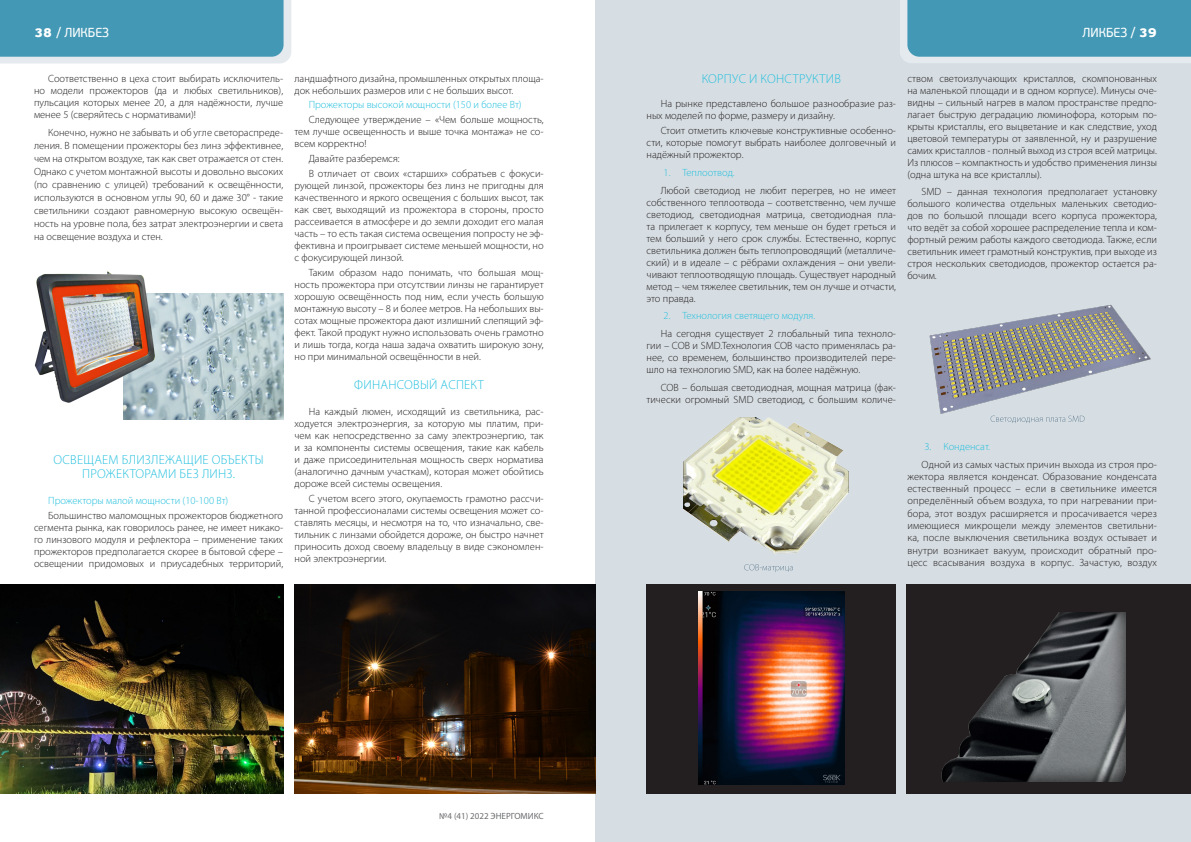
<style>
.page{position:relative;width:1191px;height:842px;background:#fff}
.page>*{position:absolute;margin:0;border:0;box-sizing:border-box;transform-origin:0 0}
.t1{font:300 13px/14px "Myriad Pro";letter-spacing:.02em;color:#22bfde;text-align:center}
.t2{font:13px "PF Beau Sans Pro Bbook";color:#fff;scale:.9 1}
.t3{font:300 10.5px/12px "Myriad Pro";color:#231f20;text-align:justify}
.t4{font:300 10.5px "Myriad Pro";color:#22bfde}
.t5{font:9px "Myriad Pro";color:#6c6d70}
.s1{font-family:"PF Beau Sans Pro";font-weight:900}
</style>
<div class="page">
<svg style="left:0;top:0;width:291px;height:63px;background:#56a2bc"></svg>
<div style="left:595px;top:0;width:596px;height:842px;background:#d7dee3"></div>
<div style="left:646px;top:585px;width:250px;height:209px;background:#231f20"></div>
<div style="left:906px;top:585px;width:285px;height:209px;background:#231f20"></div>
<img style="left:0;top:585px;width:283px;height:209px">
<img style="left:294px;top:585px;width:301px;height:209px">
<img style="left:699px;top:591px;width:145px;height:194px">
<img style="left:683px;top:417px;width:165px;height:137px">
<img style="left:929px;top:304px;width:222px;height:112px">
<div style="left:936px;top:586px;width:190px;height:195px;background:#231f20;opacity:.75"></div>
<img style="left:123px;top:293px;width:160px;height:127px">
<img style="left:34px;top:271px;width:129px;height:141px">
<svg style="left:900px;top:0;width:291px;height:63px;background:#56a2bc"></svg>
<svg style="left:990px;top:416px;width:94px;height:7px"></svg>
<svg style="left:744px;top:564px;width:48px;height:8px"></svg>
<p class="t2" style="left:34px;top:25px;width:85px"><span class="s1">38</span> / ЛИКБЕЗ</p>
<p class="t3" style="left:34px;top:72px;width:251px;text-indent:14px">Соответственно в цеха стоит выбирать исключитель&shy;но модели прожекторов (да и любых светильников), пульсация которых менее 20, а для надёжности, лучше менее 5 (сверяйтесь с нормативами)!</p>
<p class="t3" style="left:34px;top:126px;width:251px;line-height:13px;text-indent:14px">Конечно, нужно не забывать и об угле светораспреде&shy;ления. В помещении прожекторы без линз эффективнее, чем на открытом воздухе, так как свет отражается от стен.<br>Однако с учетом монтажной высоты и довольно высоких (по сравнению с улицей) требований к освещённости, используются в основном углы 90, 60 и даже 30° - такие светильники создают равномерную высокую освещён&shy;ность на уровне пола, без затрат электроэнергии и света на освещение воздуха и стен.</p>
<p class="t1" style="left:54px;top:452px;width:211px">ОСВЕЩАЕМ БЛИЗЛЕЖАЩИЕ ОБЪЕКТЫ<br>ПРОЖЕКТОРАМИ БЕЗ ЛИНЗ.</p>
<p class="t4" style="left:48px;top:495px;width:181px">Прожекторы малой мощности (10-100 Вт)</p>
<p class="t3" style="left:34px;top:510px;width:251px;text-indent:14px">Большинство маломощных прожекторов бюджетного сегмента рынка, как говорилось ранее, не имеет никако&shy;го линзового модуля и рефлектора – применение таких прожекторов предполагается скорее в бытовой сфере – освещении придомовых и приусадебных территорий,</p>
<p class="t3" style="left:294px;top:72px;width:251px">ландшафтного дизайна, промышленных открытых площа&shy;док небольших размеров или с не больших высот.</p>
<p class="t4" style="left:309px;top:99px;width:214px">Прожекторы высокой мощности (150 и более Вт)</p>
<p class="t3" style="left:294px;top:114px;width:251px;text-indent:14px">Следующее утверждение – «Чем больше мощность, тем лучше освещенность и выше точка монтажа» не со&shy;всем корректно!</p>
<p class="t3" style="left:309px;top:152px;width:92px">Давайте разберемся:</p>
<p class="t3" style="left:294px;top:167px;width:251px;text-indent:14px">В отличает от своих «старших» собратьев с фокуси&shy;рующей линзой, прожекторы без линз не пригодны для качественного и яркого освещения с больших высот, так как свет, выходящий из прожектора в стороны, просто рассеивается в атмосфере и до земли доходит его малая часть – то есть такая система освещения попросту не эф&shy;фективна и проигрывает системе меньшей мощности, но с фокусирующей линзой.</p>
<p class="t3" style="left:294px;top:266px;width:251px;text-indent:14px">Таким образом надо понимать, что большая мощ&shy;ность прожектора при отсутствии линзы не гарантирует хорошую освещённость под ним, если учесть большую монтажную высоту – 8 и более метров. На небольших вы&shy;сотах мощные прожектора дают излишний слепящий эф&shy;фект. Такой продукт нужно использовать очень грамотно и лишь тогда, когда наша задача охватить широкую зону, но при минимальной освещённости в ней.</p>
<p class="t1" style="left:354px;top:377px;width:131px">ФИНАНСОВЫЙ АСПЕКТ</p>
<p class="t3" style="left:294px;top:406px;width:251px;text-indent:14px">На каждый люмен, исходящий из светильника, рас&shy;ходуется электроэнергия, за которую мы платим, при&shy;чем как непосредственно за саму электроэнергию, так и за компоненты системы освещения, такие как кабель и даже присоединительная мощность сверх норматива (аналогично дачным участкам), которая может обойтись дороже всей системы освещения.</p>
<p class="t3" style="left:294px;top:493px;width:251px;text-indent:14px">С учетом всего этого, окупаемость грамотно рассчи&shy;танной профессионалами системы освещения может со&shy;ставлять месяцы, и несмотря на то, что изначально, све&shy;тильник с линзами обойдется дороже, он быстро начнет приносить доход своему владельцу в виде сэкономлен&shy;ной электроэнергии.</p>
<p class="t5" style="left:439px;top:811px;width:106px">№4 (41) 2022 ЭНЕРГОМИКС</p>
<p class="t2" style="left:1082px;top:25px;width:84px">ЛИКБЕЗ / <span class="s1">39</span></p>
<p class="t1" style="left:701px;top:72px;width:141px">КОРПУС И КОНСТРУКТИВ</p>
<p class="t3" style="left:646px;top:98px;width:251px;text-indent:14px">На рынке представлено большое разнообразие раз&shy;ных моделей по форме, размеру и дизайну.</p>
<p class="t3" style="left:646px;top:125px;width:251px;text-indent:14px">Стоит отметить ключевые конструктивные особенно&shy;сти, которые помогут выбрать наиболее долговечный и надёжный прожектор.</p>
<p class="t4" style="left:663px;top:166px;width:73px">1. Теплоотвод.</p>
<p class="t3" style="left:646px;top:184px;width:251px;text-indent:14px">Любой светодиод не любит перегрев, но не имеет собственного теплоотвода – соответственно, чем лучше светодиод, светодиодная матрица, светодиодная пла&shy;та прилегает к корпусу, тем меньше он будет греться и тем больший у него срок службы. Естественно, корпус светильника должен быть теплопроводящий (металличе&shy;ский) и в идеале – с рёбрами охлаждения – они увели&shy;чивают теплоотводящую площадь. Существует народный метод – чем тяжелее светильник, тем он лучше и отчасти, это правда.</p>
<p class="t4" style="left:663px;top:309px;width:153px">2. Технология светящего модуля.</p>
<p class="t3" style="left:646px;top:327px;width:251px;text-indent:14px">На сегодня существует 2 глобальный типа техноло&shy;гии – СОВ и SMD.Технология COB часто применялась ра&shy;нее, со временем, большинство производителей пере&shy;шло на технологию SMD, как на более надёжную.</p>
<p class="t3" style="left:646px;top:381px;width:251px;text-align:right">COB – большая светодиодная, мощная матрица (фак&shy;тически огромный SMD светодиод, с большим количе-</p>
<p class="t3" style="left:907px;top:72px;width:251px">ством светоизлучающих кристаллов, скомпонованных на маленькой площади и в одном корпусе). Минусы оче&shy;видны – сильный нагрев в малом пространстве предпо&shy;лагает быструю деградацию люминофора, которым по&shy;крыты кристаллы, его выцветание и как следствие, уход цветовой температуры от заявленной, ну и разрушение самих кристаллов - полный выход из строя всей матрицы.<br>Из плюсов – компактность и удобство применения линзы (одна штука на все кристаллы).</p>
<p class="t3" style="left:907px;top:186px;width:251px;text-indent:14px">SMD – данная технология предполагает установку большого количества отдельных маленьких светодио&shy;дов по большой площади всего корпуса прожектора, что ведёт за собой хорошее распределение тепла и ком&shy;фортный режим работы каждого светодиода. Также, если светильник имеет грамотный конструктив, при выходе из строя нескольких светодиодов, прожектор остается ра&shy;бочим.</p>
<p class="t4" style="left:924px;top:440px;width:67px">3. Конденсат.</p>
<p class="t3" style="left:907px;top:458px;width:251px;line-height:12.3px;text-indent:14px">Одной из самых частых причин выхода из строя про&shy;жектора является конденсат. Образование конденсата естественный процесс – если в светильнике имеется определённый объем воздуха, то при нагревании при&shy;бора, этот воздух расширяется и просачивается через имеющиеся микрощели между элементов светильни&shy;ка, после выключения светильника воздух остывает и внутри возникает вакуум, происходит обратный про&shy;цесс всасывания воздуха в корпус. Зачастую, воздух</p>
</div>
